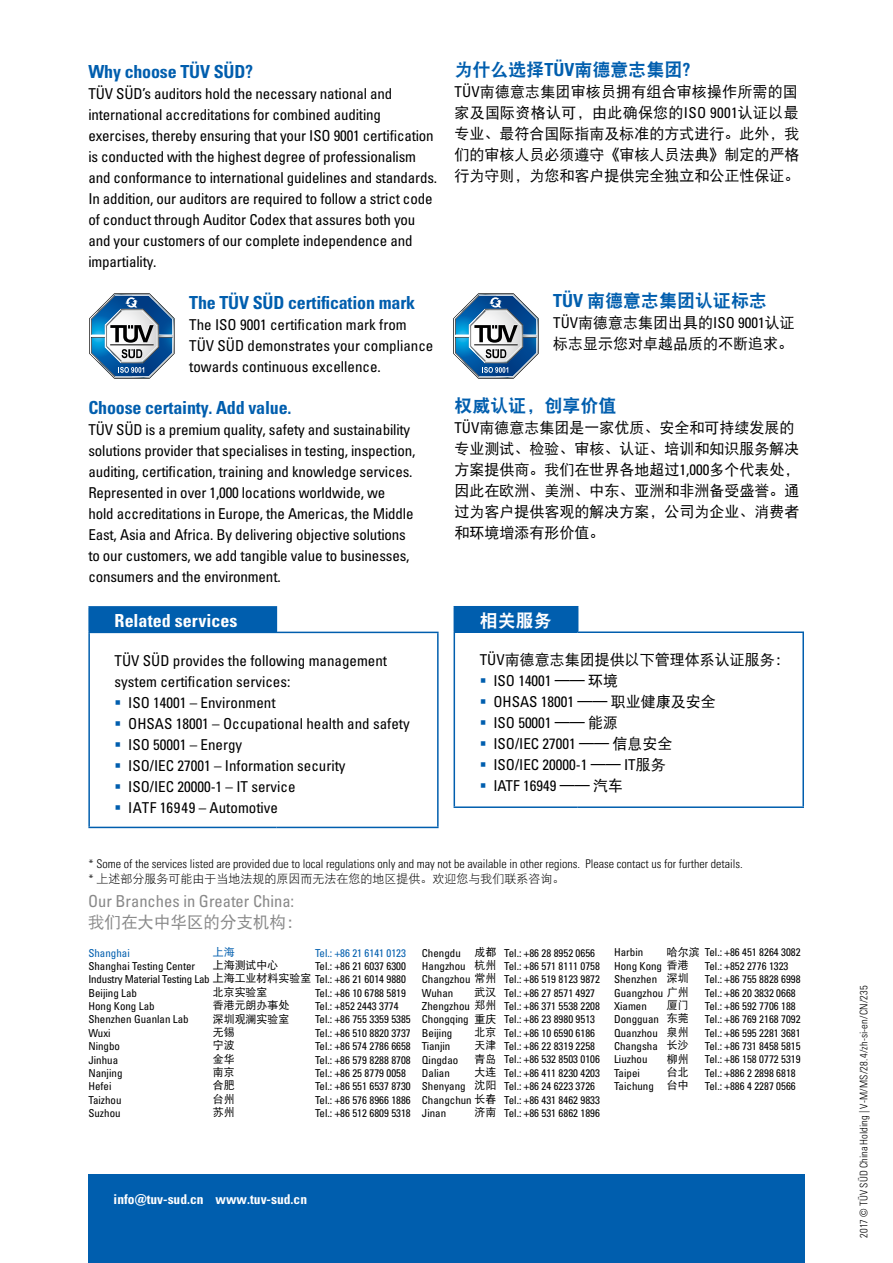
<style>
.page{position:relative;width:893px;height:1263px;background:#fff}
.page>*{position:absolute;margin:0;border:0;box-sizing:border-box;transform-origin:0 0}
.t1{font:18px "Univers LTCYR 67 Bold Cond";letter-spacing:-.01em;color:#005eae}
.t2{font:18px "DFP Hei W9";color:#005eae}
.t3{font:18px "Univers LTCYR 67 Bold Cond";letter-spacing:.005em;color:#fff}
.t4{font:18px "DFP Hei W9";color:#fff}
.t5{font:condensed 16.5px "Univers LTCYR 57";color:#898989}
.t6{font:16.5px "DFP Hei W5";color:#898989}
.t7{font:condensed 15px/21px "Univers LTCYR 57";letter-spacing:-.01em;color:#000}
.t8{font:15px/21px "DFP Hei W5";color:#000}
.t9{font:13.5px "Univers LTCYR 67 Bold Cond";color:#fff}
.t10{font:12px "Univers LTCYR 47 Light Cond";color:#000}
.t11{font:12px "DFP Hei W3";color:#000}
.t12{font:condensed 10.95px/13.4px "Univers LTCYR 57";color:#000}
.t13{font:10.95px/13.4px "DFP Hei W5";color:#000}
.t14{font:condensed 10.95px "Univers LTCYR 57";letter-spacing:-.02em;color:#000}
.t15{font:condensed 10.95px "Univers LTCYR 57";color:#005eae}
.t16{font:10.95px "DFP Hei W5";color:#005eae}
.t17{font:10.5px "Univers LTCYR 47 Light Cond";letter-spacing:.01em;color:#000}
.s1{color:#005eae}
.s2{font-family:"Univers LTCYR 67 Bold Cond"}
.s3{font-family:"Univers LTCYR 57";font-stretch:condensed}
.s4{font-family:"DFP Hei W5";font-stretch:normal}
.s5{font-family:"Univers LTCYR 47 Light Cond"}
</style>
<div class="page">
<div style="left:88px;top:1174px;width:717px;height:89px;background:#005eae"></div>
<div style="left:454px;top:607px;width:124px;height:25px;background:#005eae"></div>
<hr style="left:802px;top:633px;width:2px;height:173px;background:#005eae">
<hr style="left:454px;top:606px;width:124px;height:1px;background:#005eae">
<hr style="left:454px;top:633px;width:1px;height:173px;background:#005eae">
<hr style="left:454px;top:631px;width:124px;height:2px;background:#005eae">
<hr style="left:578px;top:631px;width:226px;height:2px;background:#005eae">
<hr style="left:454px;top:806px;width:124px;height:2px;background:#005eae">
<hr style="left:578px;top:806px;width:226px;height:2px;background:#005eae">
<svg style="left:89px;top:293px;width:86px;height:86px"></svg>
<svg style="left:453px;top:293px;width:86px;height:86px"></svg>
<div style="left:89px;top:607px;width:187px;height:25px;background:#005eae"></div>
<hr style="left:437px;top:633px;width:2px;height:194px;background:#005eae">
<hr style="left:88px;top:608px;width:2px;height:24px;background:#005eae">
<hr style="left:88px;top:606px;width:189px;height:2px;background:#005eae">
<svg style="left:276px;top:608px;width:1px;height:24px"></svg>
<hr style="left:88px;top:633px;width:2px;height:194px;background:#005eae">
<hr style="left:88px;top:632px;width:188px;height:1px;background:#005eae">
<hr style="left:276px;top:632px;width:163px;height:1px;background:#005eae">
<hr style="left:88px;top:827px;width:188px;height:1px;background:#005eae">
<hr style="left:276px;top:827px;width:163px;height:1px;background:#005eae">
<p class="t1" style="left:88px;top:60px;width:166px">Why choose TÜV SÜD?</p>
<p class="t7" style="left:88px;top:82px;width:350px">TÜV SÜD’s auditors hold the necessary national and international accreditations for combined auditing exercises, thereby ensuring that your ISO 9001 certification is conducted with the highest degree of professionalism and conformance to international guidelines and standards.<br>In addition, our auditors are required to follow a strict code of conduct through Auditor Codex that assures both you and your customers of our complete independence and impartiality.</p>
<p class="t1" style="left:189px;top:291px;width:227px">The TÜV SÜD certification mark</p>
<p class="t7" style="left:189px;top:313px;width:246px">The ISO 9001 certification mark from<br>TÜV SÜD demonstrates your compliance towards continuous excellence.</p>
<p class="t1" style="left:88px;top:396px;width:205px">Choose certainty. Add value.</p>
<p class="t7" style="left:88px;top:418px;width:329px">TÜV SÜD is a premium quality, safety and sustainability solutions provider that specialises in testing, inspection, auditing, certification, training and knowledge services.<br>Represented in over 1,000 locations worldwide, we<br>hold accreditations in Europe, the Americas, the Middle East, Asia and Africa. By delivering objective solutions to our customers, we add tangible value to businesses, consumers and the environment.</p>
<p class="t3" style="left:115px;top:610px;width:124px">Related services</p>
<p class="t7" style="left:115px;top:649px;width:274px">TÜV SÜD provides the following management system certification services:</p>
<p class="t7" style="left:115px;top:691px;width:162px"><span class="s1">▪</span> ISO 14001 – Environment</p>
<p class="t7" style="left:115px;top:712px;width:297px"><span class="s1">▪</span> OHSAS 18001 – Occupational health and safety</p>
<p class="t7" style="left:115px;top:733px;width:129px"><span class="s1">▪</span> ISO 50001 – Energy</p>
<p class="t7" style="left:115px;top:754px;width:232px"><span class="s1">▪</span> ISO/IEC 27001 – Information security</p>
<p class="t7" style="left:115px;top:775px;width:182px"><span class="s1">▪</span> ISO/IEC 20000-1 – IT service</p>
<p class="t7" style="left:115px;top:796px;width:165px"><span class="s1">▪</span> IATF 16949 – Automotive</p>
<p class="t2" style="left:454px;top:60px;width:237px">为什么选择<span class="s2">TÜV</span>南德意志集团<span class="s2">?</span></p>
<p class="t8" style="left:454px;top:81px;width:347px;text-align:justify"><span class="s3">TÜV</span>南德意志集团审核员拥有组合审核操作所需的国家及国际资格认可，由此确保您的<span class="s3">ISO 9001</span>认证以最专业、最符合国际指南及标准的方式进行。此外，我们的审核人员必须遵守《审核人员法典》制定的严格行为守则，为您和客户提供完全独立和公正性保证。</p>
<p class="t2" style="left:553px;top:291px;width:216px"><span class="s2">TÜV</span> 南德意志集团认证标志</p>
<p class="t8" style="left:553px;top:312px;width:243px"><span class="s3">TÜV</span>南德意志集团出具的<span class="s3">ISO 9001</span>认证标志显示您对卓越品质的不断追求。</p>
<p class="t2" style="left:454px;top:396px;width:163px">权威认证，创享价值</p>
<p class="t8" style="left:454px;top:417px;width:347px"><span class="s3">TÜV</span>南德意志集团是一家优质、安全和可持续发展的专业测试、检验、审核、认证、培训和知识服务解决方案提供商。我们在世界各地超过<span class="s3">1,000</span>多个代表处，因此在欧洲、美洲、中东、亚洲和非洲备受盛誉。通过为客户提供客观的解决方案，公司为企业、消费者和环境增添有形价值。</p>
<p class="t4" style="left:480px;top:611px;width:73px">相关服务</p>
<p class="t8" style="left:480px;top:649px;width:312px"><span class="s3">TÜV</span>南德意志集团提供以下管理体系认证服务：</p>
<p class="t7" style="left:480px;top:670px;width:140px"><span class="s1">▪</span> ISO 14001 <span class="s4">—— 环境</span></p>
<p class="t7" style="left:480px;top:691px;width:237px"><span class="s1">▪</span> OHSAS 18001 <span class="s4">—— 职业健康及安全</span></p>
<p class="t7" style="left:480px;top:712px;width:140px"><span class="s1">▪</span> ISO 50001 <span class="s4">—— 能源</span></p>
<p class="t7" style="left:480px;top:733px;width:194px"><span class="s1">▪</span> ISO/IEC 27001 <span class="s4">—— 信息安全</span></p>
<p class="t7" style="left:480px;top:754px;width:188px"><span class="s1">▪</span> ISO/IEC 20000-1 <span class="s4">——</span> IT<span class="s4">服务</span></p>
<p class="t7" style="left:480px;top:775px;width:145px"><span class="s1">▪</span> IATF 16949 <span class="s4">—— 汽车</span></p>
<p class="t10" style="left:88px;top:855px;width:656px">* Some of the services listed are provided due to local regulations only and may not be available in other regions. Please contact us for further details.</p>
<p class="t11" style="left:88px;top:873px;width:477px"><span class="s5">*</span> 上述部分服务可能由于当地法规的原因而无法在您的地区提供。欢迎您与我们联系咨询。</p>
<p class="t5" style="left:88px;top:890px;width:208px">Our Branches in Greater China:</p>
<p class="t6" style="left:88px;top:913px;width:216px">我们在大中华区的分支机构：</p>
<p class="t16" style="left:213px;top:946px;width:23px">上海</p>
<p class="t13" style="left:213px;top:958px;width:67px">上海测试中心</p>
<p class="t14" style="left:88px;top:972px;width:319px">Industry Material Testing Lab <span class="s4">上海工业材料实验室</span> Tel.: +86 21 6014 9880</p>
<p class="t13" style="left:213px;top:985px;width:78px">北京实验室<br>香港元朗办事处深圳观澜实验室无锡<br>宁波<br>金华<br>南京<br>合肥<br>台州<br>苏州</p>
<p class="t15" style="left:88px;top:946px;width:43px">Shanghai</p>
<p class="t12" style="left:88px;top:959px;width:108px">Shanghai Testing Center</p>
<p class="t12" style="left:88px;top:986px;width:102px">Beijing Lab<br>Hong Kong Lab<br>Shenzhen Guanlan Lab<br>Wuxi<br>Ningbo<br>Jinhua<br>Nanjing<br>Hefei<br>Taizhou<br>Suzhou</p>
<p class="t15" style="left:315px;top:946px;width:92px">Tel.: +86 21 6141 0123</p>
<p class="t12" style="left:315px;top:959px;width:92px">Tel.: +86 21 6037 6300</p>
<p class="t12" style="left:315px;top:986px;width:97px">Tel.: +86 10 6788 5819<br>Tel.: +852 2443 3774<br>Tel.: +86 755 3359 5385<br>Tel.: +86 510 8820 3737<br>Tel.: +86 574 2786 6658<br>Tel.: +86 579 8288 8708<br>Tel.: +86 25 8779 0058<br>Tel.: +86 551 6537 8730<br>Tel.: +86 576 8966 1886<br>Tel.: +86 512 6809 5318</p>
<p class="t13" style="left:474px;top:945px;width:23px">成都杭州</p>
<p class="t13" style="left:474px;top:985px;width:23px">武汉</p>
<p class="t13" style="left:474px;top:1012px;width:23px;text-align:justify">重庆北京天津青岛大连沈阳</p>
<p class="t13" style="left:474px;top:1105px;width:23px">济南</p>
<p class="t12" style="left:422px;top:946px;width:76px">Chengdu<br>Hangzhou<br>Changzhou <span class="s4">常州<br></span>Wuhan<br>Zhengzhou <span class="s4">郑州<br></span>Chongqing<br>Beijing<br>Tianjin<br>Qingdao<br>Dalian<br>Shenyang<br>Changchun <span class="s4">长春<br></span>Jinan</p>
<p class="t13" style="left:667px;top:945px;width:34px">哈尔滨</p>
<p class="t13" style="left:667px;top:971px;width:23px">深圳</p>
<p class="t13" style="left:667px;top:998px;width:23px;text-align:justify">厦门东莞泉州长沙柳州台北台中</p>
<p class="t12" style="left:705px;top:945px;width:97px">Tel.: +86 451 8264 3082<br>Tel.: +852 2776 1323<br>Tel.: +86 755 8828 6998<br>Tel.: +86 20 3832 0668<br>Tel.: +86 592 7706 188<br>Tel.: +86 769 2168 7092<br>Tel.: +86 595 2281 3681<br>Tel.: +86 731 8458 5815<br>Tel.: +86 158 0772 5319<br>Tel.: +886 2 2898 6818<br>Tel.: +886 4 2287 0566</p>
<p class="t12" style="left:504px;top:946px;width:97px">Tel.: +86 28 8952 0656<br>Tel.: +86 571 8111 0758<br>Tel.: +86 519 8123 9872<br>Tel.: +86 27 8571 4927<br>Tel.: +86 371 5538 2208<br>Tel.: +86 23 8980 9513<br>Tel.: +86 10 6590 6186<br>Tel.: +86 22 8319 2258<br>Tel.: +86 532 8503 0106<br>Tel.: +86 411 8230 4203<br>Tel.: +86 24 6223 3726<br>Tel.: +86 431 8462 9833<br>Tel.: +86 531 6862 1896</p>
<p class="t12" style="left:614px;top:946px;width:76px">Harbin<br>Hong Kong <span class="s4">香港<br></span>Shenzhen<br>Guangzhou <span class="s4">广州<br></span>Xiamen<br>Dongguan<br>Quanzhou<br>Changsha<br>Liuzhou<br>Taipei<br>Taichung</p>
<p class="t9" style="left:114px;top:1191px;width:195px">info@tuv-sud.cn www.tuv-sud.cn</p>
<p class="t17" style="left:857px;top:1238px;width:254px;rotate:-90deg">2017 © TÜV SÜD China Holding | V-M/MS/28.4/zh-si-en/CN/235</p>
</div>
